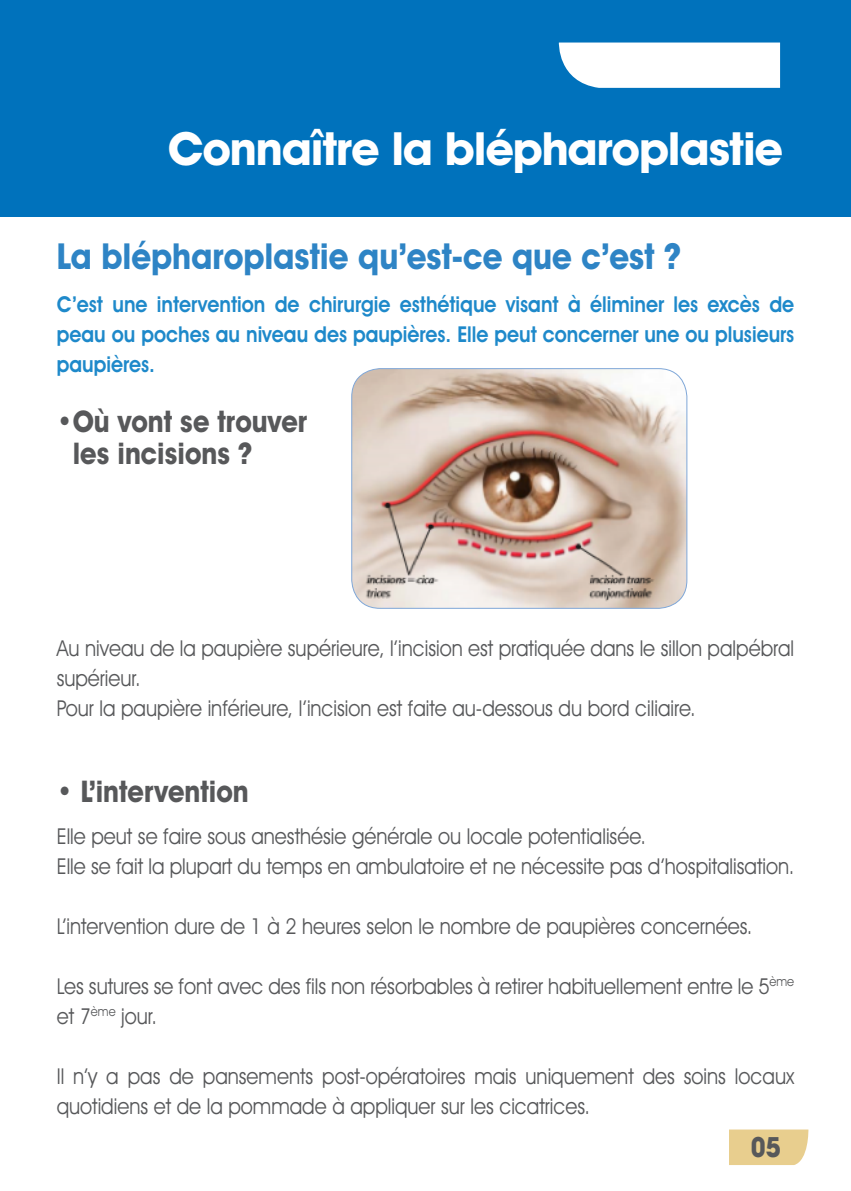
<style>
.page{position:relative;width:851px;height:1191px;background:#fff}
.page>*{position:absolute;margin:0;border:0;box-sizing:border-box;transform-origin:0 0}
.t1{font:700 46px "Avant Garde IT Cby BT";letter-spacing:-.02em;color:#fff}
.t2{font:700 36px "Avant Garde IT Cby BT";color:#2e84c5;scale:.9 1}
.t3{font:700 30px/32px "Avant Garde IT Cby BT";color:#57585a;scale:.9 1}
.t4{font:700 28px "Avant Garde IT Cby BT";color:#57585a;scale:.9 1}
.t5{font:22px/30px "Avant Garde IT Cby BT";color:#57585a;scale:.9 1}
.t6{font:600 22px/30px "Avant Garde IT Cby BT";color:#1e89ca;text-align:justify;scale:.9 1}
</style>
<div class="page">
<div style="left:0;top:0;width:850px;height:217px;background:#0072bc"></div>
<div style="left:558px;top:43px;width:222px;height:45px;background:#fff"></div>
<div style="left:729px;top:1129px;width:79px;height:36px;background:#e8ce8e"></div>
<img style="left:351px;top:369px;width:335px;height:239px">
<div style="left:351px;top:368px;width:336px;height:241px;border:1px solid #7fa7d8;border-radius:28px"></div>
<h1 class="t1" style="left:168px;top:120px;width:616px">Connaître la blépharoplastie</h1>
<h2 class="t2" style="left:57px;top:235px;width:695px">La blépharoplastie qu’est-ce que c’est ?</h2>
<p class="t6" style="left:57px;top:288px;width:820px">C’est une intervention de chirurgie esthétique visant à éliminer les excès de peau ou poches au niveau des paupières. Elle peut concerner une ou plusieurs paupières.</p>
<h3 class="t3" style="left:73px;top:404px;width:262px;text-indent:-16px">•Où vont se trouver les incisions ?</h3>
<p class="t5" style="left:57px;top:632px;width:820px">Au niveau de la paupière supérieure, l’incision est pratiquée dans le sillon palpébral supérieur.<br>Pour la paupière inférieure, l’incision est faite au-dessous du bord ciliaire.</p>
<h3 class="t3" style="left:57px;top:774px;width:215px">• L’intervention</h3>
<p class="t5" style="left:57px;top:820px;width:820px">Elle peut se faire sous anesthésie générale ou locale potentialisée.<br>Elle se fait la plupart du temps en ambulatoire et ne nécessite pas d’hospitalisation.</p>
<p class="t5" style="left:57px;top:910px;width:774px">L’intervention dure de 1 à 2 heures selon le nombre de paupières concernées.</p>
<p class="t5" style="left:57px;top:970px;width:820px">Les sutures se font avec des fils non résorbables à retirer habituellement entre le 5<sup>ème </sup>et 7<sup>ème</sup> jour.</p>
<p class="t5" style="left:57px;top:1060px;width:820px">Il n’y a pas de pansements post-opératoires mais uniquement des soins locaux quotidiens et de la pommade à appliquer sur les cicatrices.</p>
<p class="t4" style="left:750px;top:1130px;width:35px">05</p>
</div>
